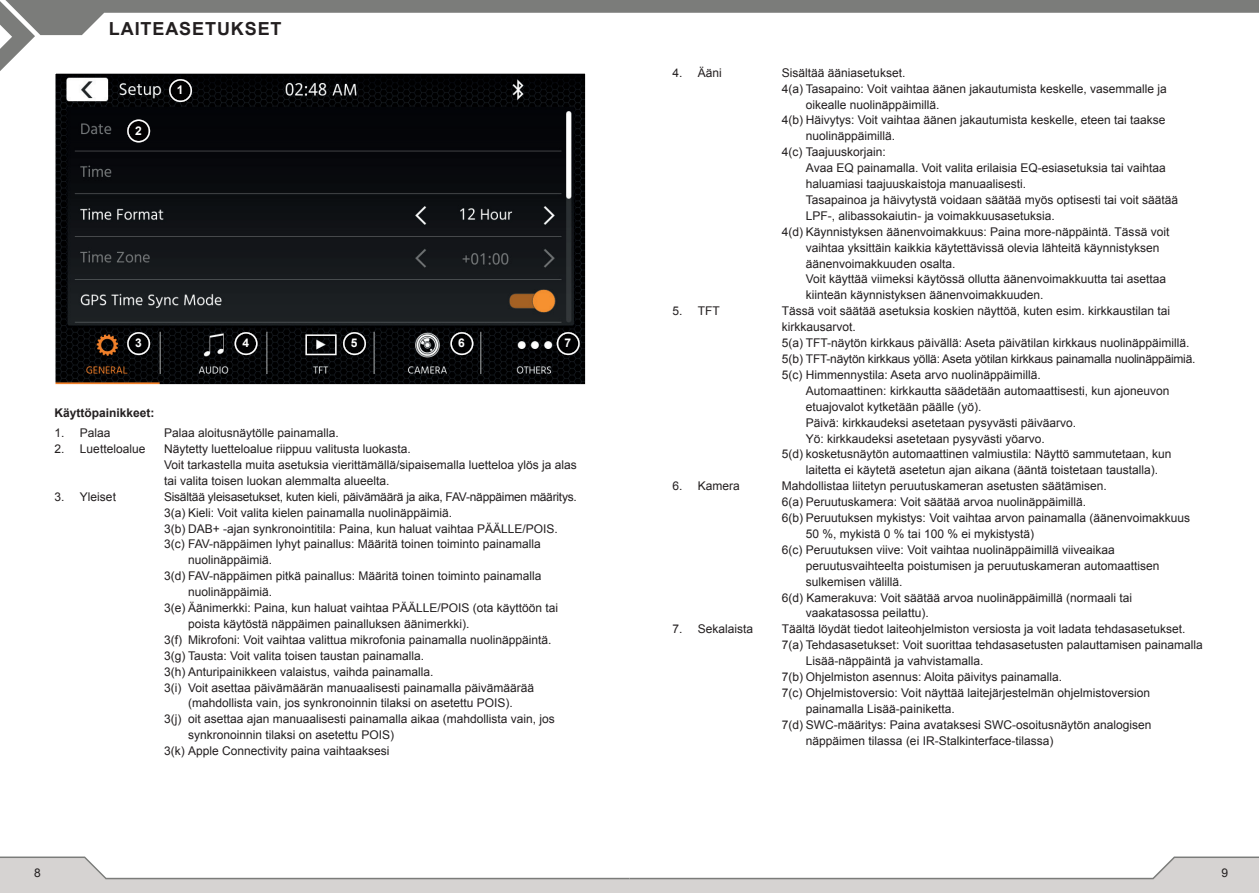
<style>
.page{position:relative;width:1259px;height:893px;background:#fff}
.page>*{position:absolute;margin:0;border:0;box-sizing:border-box;transform-origin:0 0}
.t1{font:700 18px "Arial";letter-spacing:.05em;color:#231f20}
.t2{font:12px/15.9px "Arial";color:#231f20}
.t3{font:12px "Arial";letter-spacing:-.02em;color:#231f20}
.t4{font:700 12px "Arial";color:#231f20}
.t5{font:700 12px "Arial";color:#fff}
</style>
<div class="page">
<div style="left:0;top:880px;width:1259px;height:13px;background:#d6d3d2"></div>
<svg style="left:0;top:856px;width:1259px;height:24px"></svg>
<svg style="left:0;top:0;width:1259px;height:71px"></svg>
<img style="left:56px;top:74px;width:528px;height:310px">
<div style="left:53px;top:71px;width:534px;height:322px;border:2px solid #fff"></div>
<img style="left:169px;top:79px;width:23px;height:23px">
<img style="left:170px;top:80px;width:21px;height:21px">
<div style="left:169px;top:79px;width:23px;height:23px;border:2px solid #fff;border-radius:50%"></div>
<img style="left:127px;top:120px;width:23px;height:22px">
<img style="left:128px;top:120px;width:21px;height:22px">
<div style="left:127px;top:120px;width:23px;height:22px;border:2px solid #fff;border-radius:50%"></div>
<img style="left:127px;top:332px;width:23px;height:23px">
<img style="left:128px;top:333px;width:21px;height:21px">
<div style="left:127px;top:332px;width:23px;height:23px;border:2px solid #fff;border-radius:50%"></div>
<img style="left:234px;top:332px;width:23px;height:23px">
<img style="left:235px;top:333px;width:22px;height:21px">
<div style="left:234px;top:332px;width:23px;height:23px;border:2px solid #fff;border-radius:50%"></div>
<img style="left:343px;top:332px;width:23px;height:23px">
<img style="left:344px;top:333px;width:21px;height:21px">
<div style="left:343px;top:332px;width:23px;height:23px;border:2px solid #fff;border-radius:50%"></div>
<img style="left:450px;top:332px;width:23px;height:23px">
<img style="left:451px;top:333px;width:21px;height:21px">
<div style="left:450px;top:332px;width:23px;height:23px;border:2px solid #fff;border-radius:50%"></div>
<img style="left:557px;top:332px;width:23px;height:23px">
<img style="left:557px;top:333px;width:22px;height:21px">
<div style="left:557px;top:332px;width:23px;height:23px;border:2px solid #fff;border-radius:50%"></div>
<h1 class="t1" style="left:109px;top:17px;width:174px">LAITEASETUKSET</h1>
<p class="t5" style="left:135px;top:123px;width:8px">2</p>
<p class="t5" style="left:177px;top:82px;width:8px">1</p>
<p class="t5" style="left:135px;top:335px;width:8px">3</p>
<p class="t5" style="left:242px;top:335px;width:8px">4</p>
<p class="t5" style="left:351px;top:335px;width:8px">5</p>
<p class="t5" style="left:458px;top:335px;width:8px">6</p>
<p class="t5" style="left:564px;top:335px;width:8px">7</p>
<p class="t4" style="left:54px;top:405px;width:102px">Käyttöpainikkeet:</p>
<p class="t2" style="left:54px;top:425px;width:58px">1. Palaa</p>
<p class="t2" style="left:164px;top:425px;width:176px">Palaa aloitusnäytölle painamalla.</p>
<p class="t2" style="left:54px;top:441px;width:92px">2. Luetteloalue</p>
<p class="t2" style="left:164px;top:441px;width:414px">Näytetty luetteloalue riippuu valitusta luokasta.<br>Voit tarkastella muita asetuksia vierittämällä/sipaisemalla luetteloa ylös ja alas tai valita toisen luokan alemmalta alueelta.</p>
<p class="t2" style="left:54px;top:489px;width:63px">3. Yleiset</p>
<p class="t3" style="left:164px;top:489px;width:414px">Sisältää yleisasetukset, kuten kieli, päivämäärä ja aika, FAV-näppäimen määritys.</p>
<p class="t2" style="left:164px;top:505px;width:290px">3(a) Kieli: Voit valita kielen painamalla nuolinäppäimiä.</p>
<p class="t2" style="left:164px;top:520px;width:395px">3(b) DAB+ -ajan synkronointitila: Paina, kun haluat vaihtaa PÄÄLLE/POIS.</p>
<p class="t2" style="left:164px;top:536px;width:378px">3(c) FAV-näppäimen lyhyt painallus: Määritä toinen toiminto painamalla</p>
<p class="t2" style="left:188px;top:552px;width:86px">nuolinäppäimiä.</p>
<p class="t2" style="left:164px;top:568px;width:379px">3(d) FAV-näppäimen pitkä painallus: Määritä toinen toiminto painamalla</p>
<p class="t2" style="left:188px;top:584px;width:86px">nuolinäppäimiä.</p>
<p class="t2" style="left:164px;top:600px;width:396px">3(e) Äänimerkki: Paina, kun haluat vaihtaa PÄÄLLE/POIS (ota käyttöön tai</p>
<p class="t2" style="left:188px;top:616px;width:283px">poista käytöstä näppäimen painalluksen äänimerkki).</p>
<p class="t2" style="left:164px;top:632px;width:389px">3(f) Mikrofoni: Voit vaihtaa valittua mikrofonia painamalla nuolinäppäintä.</p>
<p class="t2" style="left:164px;top:648px;width:262px">3(g) Tausta: Voit valita toisen taustan painamalla.</p>
<p class="t2" style="left:164px;top:664px;width:271px">3(h) Anturipainikkeen valaistus, vaihda painamalla.</p>
<p class="t2" style="left:164px;top:679px;width:372px">3(i) Voit asettaa päivämäärän manuaalisesti painamalla päivämäärää</p>
<p class="t2" style="left:188px;top:695px;width:326px">(mahdollista vain, jos synkronoinnin tilaksi on asetettu POIS).</p>
<p class="t2" style="left:164px;top:711px;width:392px">3(j) oit asettaa ajan manuaalisesti painamalla aikaa (mahdollista vain, jos</p>
<p class="t2" style="left:188px;top:727px;width:208px">synkronoinnin tilaksi on asetettu POIS)</p>
<p class="t2" style="left:164px;top:743px;width:227px">3(k) Apple Connectivity paina vaihtaaksesi</p>
<p class="t2" style="left:672px;top:65px;width:51px">4. Ääni</p>
<p class="t2" style="left:782px;top:65px;width:125px">Sisältää ääniasetukset.</p>
<p class="t2" style="left:782px;top:81px;width:386px">4(a) Tasapaino: Voit vaihtaa äänen jakautumista keskelle, vasemmalle ja</p>
<p class="t2" style="left:806px;top:97px;width:135px">oikealle nuolinäppäimillä.</p>
<p class="t2" style="left:782px;top:112px;width:385px">4(b) Häivytys: Voit vaihtaa äänen jakautumista keskelle, eteen tai taakse</p>
<p class="t2" style="left:806px;top:128px;width:91px">nuolinäppäimillä.</p>
<p class="t2" style="left:782px;top:144px;width:106px">4(c) Taajuuskorjain:</p>
<p class="t2" style="left:806px;top:160px;width:361px">Avaa EQ painamalla. Voit valita erilaisia EQ-esiasetuksia tai vaihtaa</p>
<p class="t2" style="left:806px;top:176px;width:222px">haluamiasi taajuuskaistoja manuaalisesti.</p>
<p class="t2" style="left:806px;top:192px;width:374px">Tasapainoa ja häivytystä voidaan säätää myös optisesti tai voit säätää</p>
<p class="t2" style="left:806px;top:208px;width:250px">LPF-, alibassokaiutin- ja voimakkuusasetuksia.</p>
<p class="t2" style="left:782px;top:224px;width:389px">4(d) Käynnistyksen äänenvoimakkuus: Paina more-näppäintä. Tässä voit</p>
<p class="t2" style="left:806px;top:240px;width:355px">vaihtaa yksittäin kaikkia käytettävissä olevia lähteitä käynnistyksen</p>
<p class="t2" style="left:806px;top:256px;width:151px">äänenvoimakkuuden osalta.</p>
<p class="t2" style="left:806px;top:271px;width:362px">Voit käyttää viimeksi käytössä ollutta äänenvoimakkuutta tai asettaa</p>
<p class="t2" style="left:806px;top:287px;width:239px">kiinteän käynnistyksen äänenvoimakkuuden.</p>
<p class="t2" style="left:672px;top:303px;width:49px">5. TFT</p>
<p class="t2" style="left:782px;top:303px;width:390px">Tässä voit säätää asetuksia koskien näyttöä, kuten esim. kirkkaustilan tai</p>
<p class="t2" style="left:782px;top:319px;width:76px">kirkkausarvot.</p>
<p class="t2" style="left:782px;top:335px;width:409px">5(a) TFT-näytön kirkkaus päivällä: Aseta päivätilan kirkkaus nuolinäppäimillä.</p>
<p class="t3" style="left:782px;top:351px;width:415px">5(b) TFT-näytön kirkkaus yöllä: Aseta yötilan kirkkaus painamalla nuolinäppäimiä.</p>
<p class="t2" style="left:782px;top:367px;width:260px">5(c) Himmennystila: Aseta arvo nuolinäppäimillä.</p>
<p class="t2" style="left:806px;top:383px;width:365px">Automaattinen: kirkkautta säädetään automaattisesti, kun ajoneuvon</p>
<p class="t2" style="left:806px;top:399px;width:177px">etuajovalot kytketään päälle (yö).</p>
<p class="t2" style="left:806px;top:415px;width:272px">Päivä: kirkkaudeksi asetetaan pysyvästi päiväarvo.</p>
<p class="t2" style="left:806px;top:430px;width:240px">Yö: kirkkaudeksi asetetaan pysyvästi yöarvo.</p>
<p class="t2" style="left:782px;top:446px;width:391px">5(d) kosketusnäytön automaattinen valmiustila: Näyttö sammutetaan, kun</p>
<p class="t2" style="left:806px;top:462px;width:354px">laitetta ei käytetä asetetun ajan aikana (ääntä toistetaan taustalla).</p>
<p class="t2" style="left:672px;top:478px;width:69px">6. Kamera</p>
<p class="t2" style="left:782px;top:478px;width:326px">Mahdollistaa liitetyn peruutuskameran asetusten säätämisen.</p>
<p class="t2" style="left:782px;top:494px;width:306px">6(a) Peruutuskamera: Voit säätää arvoa nuolinäppäimillä.</p>
<p class="t2" style="left:782px;top:510px;width:410px">6(b) Peruutuksen mykistys: Voit vaihtaa arvon painamalla (äänenvoimakkuus</p>
<p class="t2" style="left:806px;top:526px;width:230px">50 %, mykistä 0 % tai 100 % ei mykistystä)</p>
<p class="t2" style="left:782px;top:542px;width:334px">6(c) Peruutuksen viive: Voit vaihtaa nuolinäppäimillä viiveaikaa</p>
<p class="t2" style="left:806px;top:558px;width:355px">peruutusvaihteelta poistumisen ja peruutuskameran automaattisen</p>
<p class="t2" style="left:806px;top:574px;width:98px">sulkemisen välillä.</p>
<p class="t2" style="left:782px;top:589px;width:352px">6(d) Kamerakuva: Voit säätää arvoa nuolinäppäimillä (normaali tai</p>
<p class="t2" style="left:806px;top:605px;width:124px">vaakatasossa peilattu).</p>
<p class="t2" style="left:672px;top:621px;width:82px">7. Sekalaista</p>
<p class="t2" style="left:782px;top:621px;width:405px">Täältä löydät tiedot laiteohjelmiston versiosta ja voit ladata tehdasasetukset.</p>
<p class="t2" style="left:782px;top:637px;width:422px">7(a) Tehdasasetukset: Voit suorittaa tehdasasetusten palauttamisen painamalla</p>
<p class="t2" style="left:806px;top:653px;width:179px">Lisää-näppäintä ja vahvistamalla.</p>
<p class="t2" style="left:782px;top:669px;width:282px">7(b) Ohjelmiston asennus: Aloita päivitys painamalla.</p>
<p class="t2" style="left:782px;top:685px;width:370px">7(c) Ohjelmistoversio: Voit näyttää laitejärjestelmän ohjelmistoversion</p>
<p class="t2" style="left:806px;top:701px;width:150px">painamalla Lisää-painiketta.</p>
<p class="t2" style="left:782px;top:717px;width:371px">7(d) SWC-määritys: Paina avataksesi SWC-osoitusnäytön analogisen</p>
<p class="t2" style="left:806px;top:733px;width:249px">näppäimen tilassa (ei IR-Stalkinterface-tilassa)</p>
<p class="t2" style="left:34px;top:865px;width:8px">8</p>
<p class="t2" style="left:1221px;top:865px;width:8px">9</p>
</div>
